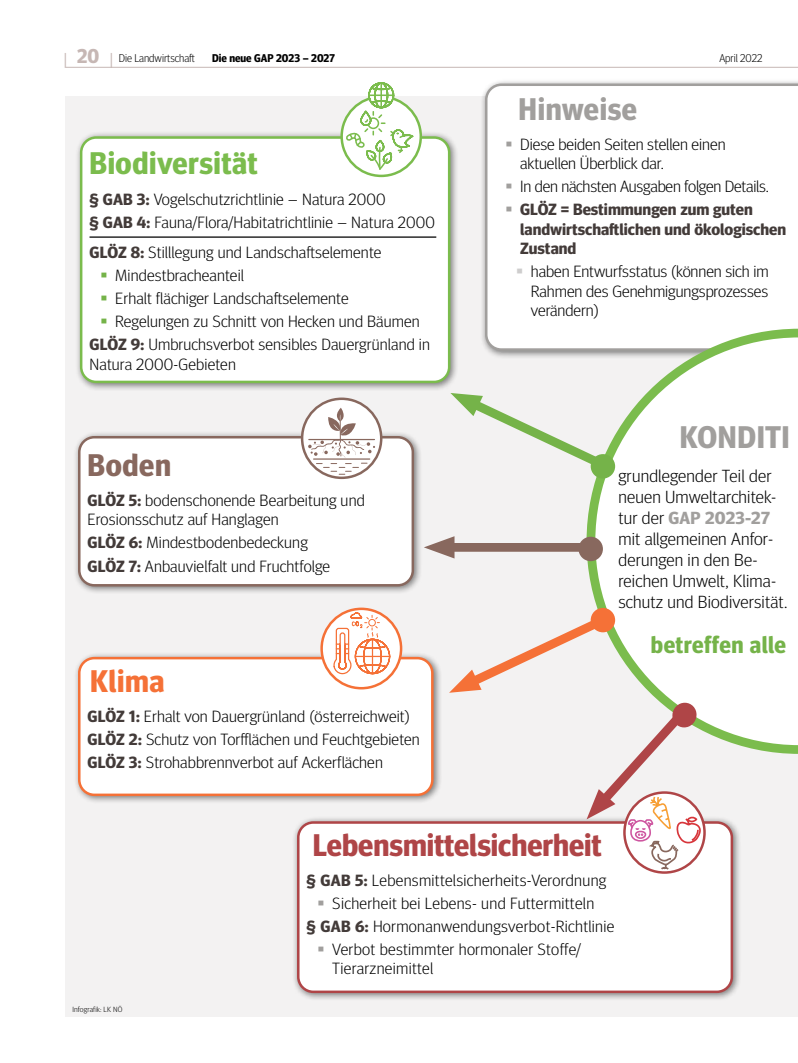
<style>
.page{position:relative;width:798px;height:1063px;background:#fff}
.page>*{position:absolute;margin:0;border:0;box-sizing:border-box;transform-origin:0 0}
.t1{font:700 31.25px "Meta Head OT";color:#af4547}
.t2{font:700 31.25px "Meta Head OT";letter-spacing:.015em;color:#a19f9d}
.t3{font:700 31.25px "Meta Head OT";letter-spacing:.015em;color:#7bbc4d}
.t4{font:700 31.25px "Meta Head OT";letter-spacing:.02em;color:#88685e}
.t5{font:700 31.25px "Meta Head OT";letter-spacing:.015em;color:#f57137}
.t6{font:700 23.75px "Meta Head OT";letter-spacing:.015em;color:#75b349}
.t7{font:300 17.5px/21px "Meta Head OT";letter-spacing:.01em;color:#000;scale:1.05 1}
.t8{font:300 16.25px/23px "Meta Head OT";letter-spacing:.01em;color:#000;scale:1.05 1}
.t9{font:700 16.25px/19.5px "Meta Head OT";color:#433b39;scale:1.05 1}
.t10{font:300 16.25px "Meta Head OT";letter-spacing:-.01em;color:#000;scale:1.05 1}
.t11{font:300 11.25px "Meta Head OT";color:#000}
.t12{font:700 11.25px "Meta Head OT";color:#000}
.t13{font:300 7.5px "Meta Head OT";letter-spacing:.02em;color:#000;scale:1.05 1}
.s1{font-family:"Generis Simple Com";font-size:20px;color:#c6b7b4}
.s2{font-weight:700;font-size:20px;color:#c6b7b4}
.s3{color:#a19f9d}
.s4{color:#cecdcd}
.s5{font-weight:700;color:#433b39}
.s6{color:#75b349}
.s7{font-weight:700;color:#a19f9d}
</style>
<div class="page">
<div style="left:66px;top:96px;width:731px;height:920px;background:#f3f2f2"></div>
<hr style="left:66px;top:67px;width:731px;height:1px;background:#c6b7b4">
<div style="left:480px;top:78px;width:317px;height:281px;background:#000;opacity:.5"></div>
<div style="left:485px;top:84px;width:312px;height:267px;background:#fff"></div>
<svg style="left:586px;top:329px;width:211px;height:425px"></svg>
<div style="left:75px;top:131px;width:384px;height:261px;background:#000;opacity:.5"></div>
<div style="left:81px;top:138px;width:368px;height:244px;background:#fff;border-radius:15px"></div>
<hr style="left:89px;top:236px;width:347px;height:2px;background:#000">
<div style="left:80px;top:136px;width:370px;height:247px;border:2px solid #7bbc4d;border-radius:15px"></div>
<svg style="left:341px;top:97px;width:79px;height:79px"></svg>
<div style="left:340px;top:96px;width:82px;height:81px;border:2px solid #7bbc4d;border-radius:50%"></div>
<svg style="left:344px;top:82px;width:70px;height:88px"></svg>
<div style="left:73px;top:431px;width:349px;height:164px;background:#000;opacity:.5"></div>
<div style="left:79px;top:437px;width:333px;height:148px;background:#fff;border-radius:15px"></div>
<div style="left:78px;top:436px;width:336px;height:151px;border:2px solid #88685e;border-radius:15px"></div>
<svg style="left:302px;top:399px;width:79px;height:79px"></svg>
<div style="left:301px;top:398px;width:81px;height:81px;border:2px solid #88685e;border-radius:50%"></div>
<svg style="left:308px;top:408px;width:67px;height:67px"></svg>
<div style="left:73px;top:652px;width:369px;height:153px;background:#000;opacity:.5"></div>
<div style="left:79px;top:658px;width:353px;height:137px;background:#fff;border-radius:15px"></div>
<div style="left:78px;top:657px;width:355px;height:139px;border:2px solid #f57137;border-radius:15px"></div>
<svg style="left:321px;top:609px;width:80px;height:79px"></svg>
<div style="left:320px;top:608px;width:82px;height:81px;border:2px solid #f57137;border-radius:50%"></div>
<svg style="left:332px;top:612px;width:58px;height:64px"></svg>
<svg style="left:590px;top:454px;width:25px;height:25px"></svg>
<div style="left:578px;top:537px;width:24px;height:24px;background:#88685e;border-radius:50%"></div>
<svg style="left:450px;top:389px;width:164px;height:87px"></svg>
<div style="left:441px;top:543px;width:145px;height:9px;background:#88685e"></div>
<svg style="left:424px;top:536px;width:30px;height:23px"></svg>
<div style="left:292px;top:816px;width:449px;height:186px;background:#000;opacity:.5"></div>
<div style="left:298px;top:823px;width:433px;height:169px;background:#fff;border-radius:15px"></div>
<div style="left:297px;top:821px;width:435px;height:172px;border:2px solid #af4547;border-radius:15px"></div>
<svg style="left:449px;top:609px;width:252px;height:262px"></svg>
<p class="t11" style="left:63px;top:51px;width:133px"><span class="s1">|</span> <span class="s2">20</span> <span class="s1">|</span> Die Landwirtschaft</p>
<p class="t12" style="left:212px;top:51px;width:124px">Die neue GAP 2023 – 2027</p>
<p class="t11" style="left:719px;top:51px;width:45px">April 2022</p>
<h1 class="t2" style="left:518px;top:90px;width:120px">Hinweise</h1>
<p class="t8" style="left:520px;top:134px;width:197px;line-height:19.5px;text-indent:-15px"><span class="s3">▪</span> Diese beiden Seiten stellen einen aktuellen Überblick dar.</p>
<p class="t10" style="left:505px;top:177px;width:252px"><span class="s3">▪</span> In den nächsten Ausgaben folgen Details.</p>
<p class="t9" style="left:520px;top:200px;width:254px;text-indent:-15px"><span class="s3">▪</span> GLÖZ = Bestimmungen zum guten landwirtschaftlichen und ökologischen<br>Zustand</p>
<p class="t8" style="left:530px;top:262px;width:228px;line-height:19.5px;text-align:justify;text-indent:-15px"><span class="s4">▪</span> haben Entwurfsstatus (können sich im Rahmen des Genehmigungsprozesses verändern)</p>
<h1 class="t3" style="left:89px;top:145px;width:170px">Biodiversität</h1>
<p class="t8" style="left:89px;top:187px;width:330px"><span class="s5">§ GAB 3:</span> Vogelschutzrichtlinie – Natura 2000<br><span class="s5">§ GAB 4:</span> Fauna/Flora/Habitatrichtlinie – Natura 2000</p>
<p class="t8" style="left:89px;top:241px;width:279px"><span class="s5">GLÖZ 8:</span> Stilllegung und Landschaftselemente</p>
<p class="t8" style="left:100px;top:264px;width:138px"><span class="s6">▪</span> Mindestbracheanteil</p>
<p class="t8" style="left:100px;top:287px;width:238px"><span class="s6">▪</span> Erhalt flächiger Landschaftselemente</p>
<p class="t8" style="left:89px;top:310px;width:325px;text-align:center"><span class="s6">▪</span> Regelungen zu Schnitt von Hecken und Bäumen<br><span class="s5">GLÖZ 9:</span> Umbruchsverbot sensibles Dauergrünland in</p>
<p class="t8" style="left:89px;top:352px;width:141px">Natura 2000-Gebieten</p>
<h1 class="t4" style="left:88px;top:446px;width:85px">Boden</h1>
<p class="t8" style="left:88px;top:490px;width:265px;line-height:19.5px"><span class="s5">GLÖZ 5:</span> bodenschonende Bearbeitung und<br>Erosionsschutz auf Hanglagen</p>
<p class="t8" style="left:88px;top:531px;width:232px"><span class="s5">GLÖZ 6:</span> Mindestbodenbedeckung<br><span class="s5">GLÖZ 7:</span> Anbauvielfalt und Fruchtfolge</p>
<h1 class="t5" style="left:90px;top:663px;width:76px">Klima</h1>
<p class="t8" style="left:88px;top:705px;width:318px"><span class="s5">GLÖZ 1:</span> Erhalt von Dauergrünland (österreichweit)<br><span class="s5">GLÖZ 2:</span> Schutz von Torfflächen und Feuchtgebieten<br><span class="s5">GLÖZ 3:</span> Strohabbrennverbot auf Ackerflächen</p>
<h1 class="t2" style="left:679px;top:418px;width:111px">KONDITI</h1>
<p class="t7" style="left:618px;top:465px;width:162px">grundlegender Teil der neuen Umweltarchitek&shy;tur der <span class="s7">GAP 2023-27 </span>mit allgemeinen Anfor&shy;derungen in den Be&shy;reichen Umwelt, Klima&shy;schutz und Biodiversität.</p>
<h2 class="t6" style="left:650px;top:631px;width:136px">betreffen alle</h2>
<p class="t13" style="left:72px;top:1005px;width:49px">Infografik: LK NÖ</p>
<h1 class="t1" style="left:313px;top:826px;width:290px">Lebensmittelsicherheit</h1>
<p class="t8" style="left:306px;top:868px;width:287px"><span class="s5">§ GAB 5:</span> Lebensmittelsicherheits-Verordnung</p>
<p class="t8" style="left:306px;top:891px;width:294px;text-align:center"><span class="s3">▪</span> Sicherheit bei Lebens- und Futtermitteln<br><span class="s5">§ GAB 6:</span> Hormonanwendungsverbot-Richtlinie</p>
<p class="t8" style="left:332px;top:939px;width:238px;line-height:19.5px;text-indent:-15px"><span class="s3">▪</span> Verbot bestimmter hormonaler Stoffe/<br>Tierarzneimittel</p>
</div>
